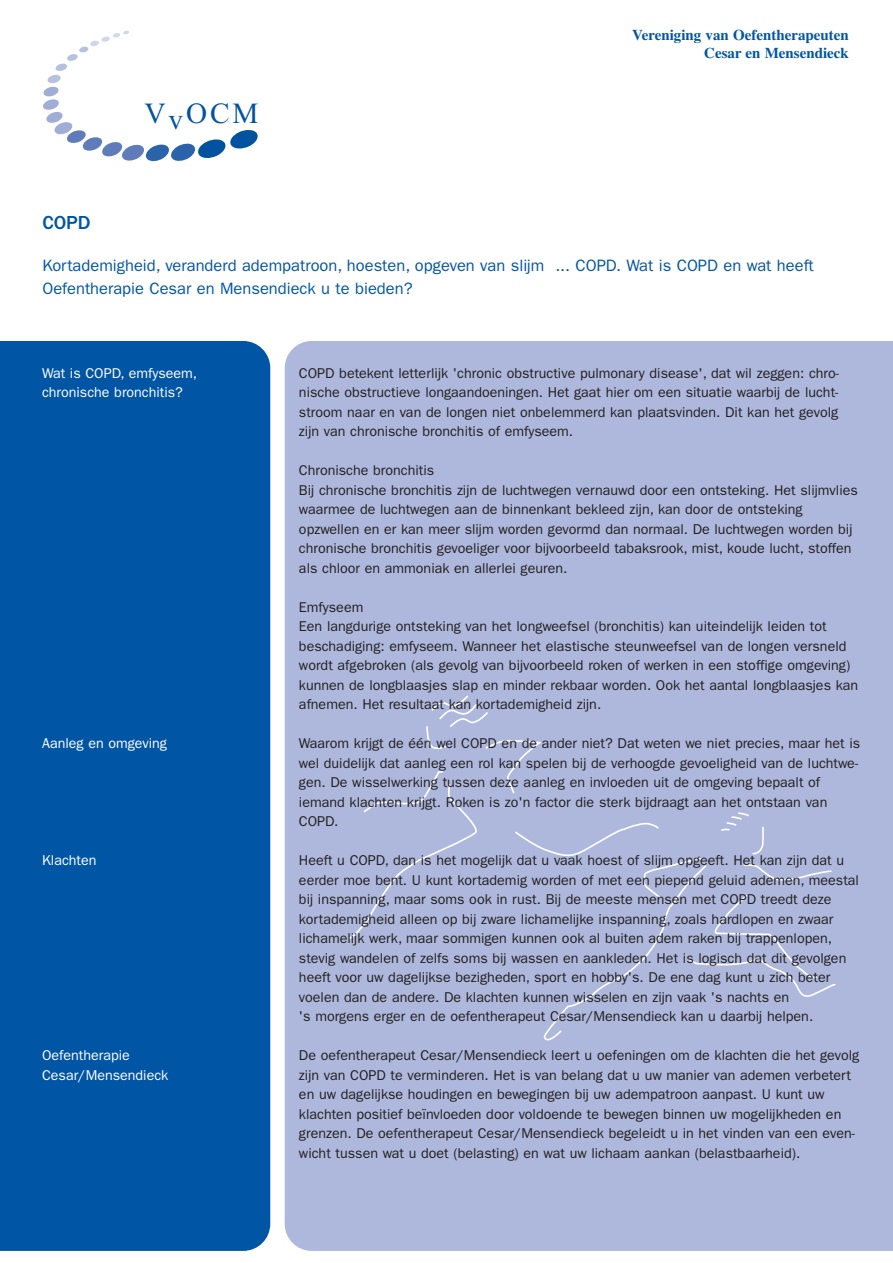
<style>
.page{position:relative;width:893px;height:1263px;background:#fff}
.page>*{position:absolute;margin:0;border:0;box-sizing:border-box;transform-origin:0 0}
.t1{font:29.25px "Times New Roman";letter-spacing:.1em;color:#0153a0}
.t2{font:500 19.5px "Franklin Gothic";color:#0155a5}
.t3{font:16.5px/22.5px "Franklin Gothic";color:#0155a5}
.t4{font:700 15px/18px "Times";color:#0155a5;text-align:right}
.t5{font:14.25px/19.5px "Franklin Gothic";color:#231f20}
.t6{font:14.25px/19.5px "Franklin Gothic";color:#fff}
</style>
<div class="page">
<div style="left:285px;top:341px;width:608px;height:910px;background:#aeb8dc"></div>
<div style="left:0;top:341px;width:270px;height:910px;background:#0155a5"></div>
<div style="left:348px;top:696px;width:488px;height:344px;background:#aeb8dc"></div>
<svg style="left:43px;top:31px;width:215px;height:131px"></svg>
<h1 class="t1" style="left:145px;top:102px;width:116px">VvOCM</h1>
<p class="t4" style="left:632px;top:28px;width:218px">Vereniging van Oefentherapeuten<br>Cesar en Mensendieck</p>
<h2 class="t2" style="left:42px;top:216px;width:50px">COPD</h2>
<p class="t3" style="left:42px;top:256px;width:773px">Kortademigheid, veranderd adempatroon, hoesten, opgeven van slijm ... COPD. Wat is COPD en wat heeft<br>Oefentherapie Cesar en Mensendieck u te bieden?</p>
<p class="t6" style="left:42px;top:364px;width:157px">Wat is COPD, emfyseem, chronische bronchitis?</p>
<p class="t6" style="left:42px;top:735px;width:126px">Aanleg en omgeving</p>
<p class="t6" style="left:42px;top:852px;width:56px">Klachten</p>
<p class="t6" style="left:42px;top:1047px;width:128px">Oefentherapie<br>Cesar/Mensendieck</p>
<p class="t5" style="left:299px;top:364px;width:541px;text-align:justify">COPD betekent letterlijk 'chronic obstructive pulmonary disease', dat wil zeggen: chro&shy;nische obstructieve longaandoeningen. Het gaat hier om een situatie waarbij de lucht&shy;stroom naar en van de longen niet onbelemmerd kan plaatsvinden. Dit kan het gevolg zijn van chronische bronchitis of emfyseem.</p>
<p class="t5" style="left:299px;top:462px;width:560px">Chronische bronchitis<br>Bij chronische bronchitis zijn de luchtwegen vernauwd door een ontsteking. Het slijmvlies waarmee de luchtwegen aan de binnenkant bekleed zijn, kan door de ontsteking opzwellen en er kan meer slijm worden gevormd dan normaal. De luchtwegen worden bij chronische bronchitis gevoeliger voor bijvoorbeeld tabaksrook, mist, koude lucht, stoffen als chloor en ammoniak en allerlei geuren.</p>
<p class="t5" style="left:299px;top:598px;width:561px">Emfyseem<br>Een langdurige ontsteking van het longweefsel (bronchitis) kan uiteindelijk leiden tot beschadiging: emfyseem. Wanneer het elastische steunweefsel van de longen versneld wordt afgebroken (als gevolg van bijvoorbeeld roken of werken in een stoffige omgeving) kunnen de longblaasjes slap en minder rekbaar worden. Ook het aantal longblaasjes kan afnemen. Het resultaat kan kortademigheid zijn.</p>
<p class="t5" style="left:299px;top:735px;width:563px">Waarom krijgt de één wel COPD en de ander niet? Dat weten we niet precies, maar het is wel duidelijk dat aanleg een rol kan spelen bij de verhoogde gevoeligheid van de luchtwe&shy;gen. De wisselwerking tussen deze aanleg en invloeden uit de omgeving bepaalt of iemand klachten krijgt. Roken is zo'n factor die sterk bijdraagt aan het ontstaan van COPD.</p>
<p class="t5" style="left:299px;top:852px;width:561px">Heeft u COPD, dan is het mogelijk dat u vaak hoest of slijm opgeeft. Het kan zijn dat u eerder moe bent. U kunt kortademig worden of met een piepend geluid ademen, meestal bij inspanning, maar soms ook in rust. Bij de meeste mensen met COPD treedt deze kortademigheid alleen op bij zware lichamelijke inspanning, zoals hardlopen en zwaar lichamelijk werk, maar sommigen kunnen ook al buiten adem raken bij trappenlopen, stevig wandelen of zelfs soms bij wassen en aankleden. Het is logisch dat dit gevolgen heeft voor uw dagelijkse bezigheden, sport en hobby's. De ene dag kunt u zich beter voelen dan de andere. De klachten kunnen wisselen en zijn vaak 's nachts en<br>'s morgens erger en de oefentherapeut Cesar/Mensendieck kan u daarbij helpen.</p>
<p class="t5" style="left:299px;top:1047px;width:562px">De oefentherapeut Cesar/Mensendieck leert u oefeningen om de klachten die het gevolg zijn van COPD te verminderen. Het is van belang dat u uw manier van ademen verbetert en uw dagelijkse houdingen en bewegingen bij uw adempatroon aanpast. U kunt uw klachten positief beïnvloeden door voldoende te bewegen binnen uw mogelijkheden en grenzen. De oefentherapeut Cesar/Mensendieck begeleidt u in het vinden van een even&shy;wicht tussen wat u doet (belasting) en wat uw lichaam aankan (belastbaarheid).</p>
</div>
